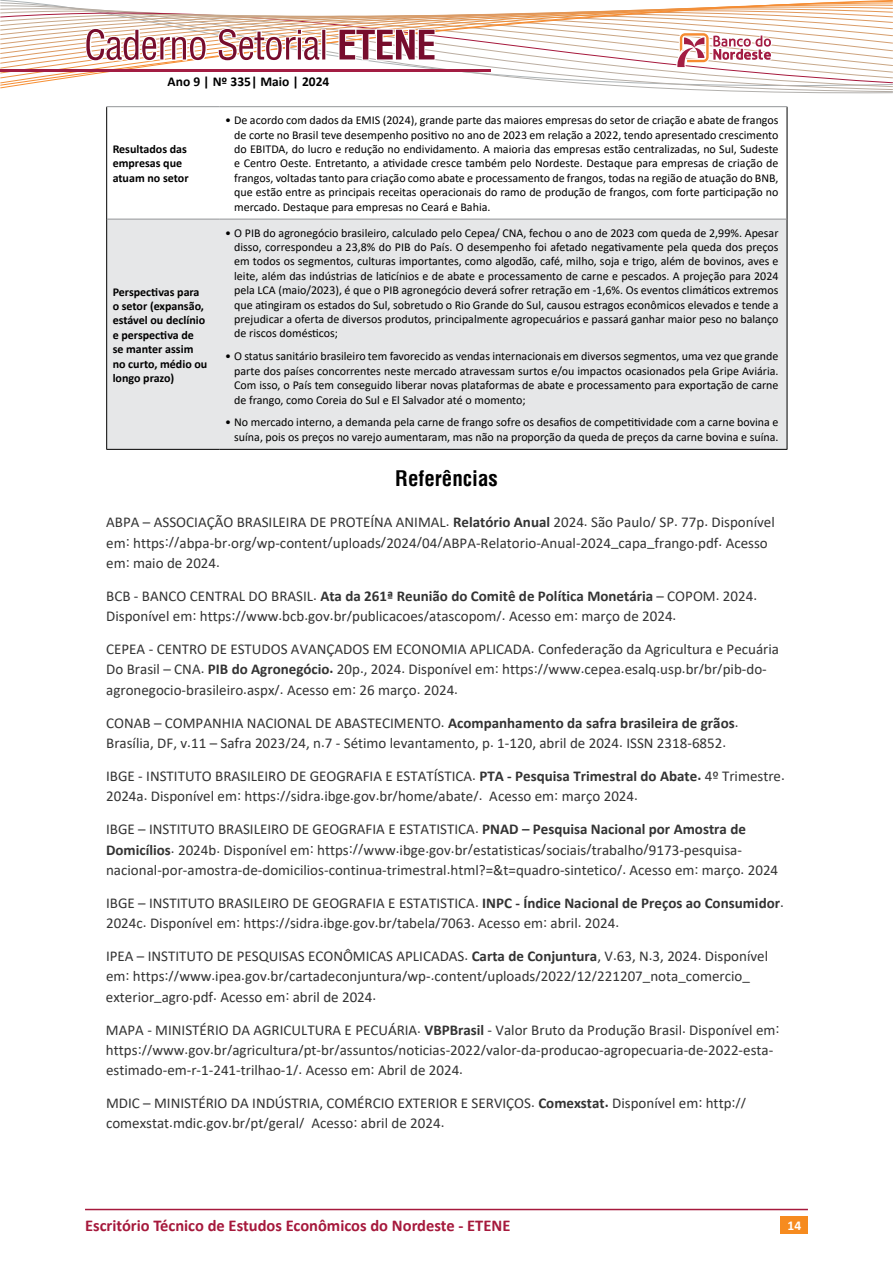
<style>
.page{position:relative;width:893px;height:1263px;background:#fff}
.page>*{position:absolute;margin:0;border:0;box-sizing:border-box;transform-origin:0 0}
.t1{font:700 condensed 21px "Helvetica";color:#000}
.t2{font:700 16.5px "Calibri";color:#a6193c}
.t3{font:15px/20.2px "Calibri";color:#333}
.t4{font:700 13.5px "Calibri";color:#000}
.t5{font:700 13.5px "Calibri";color:#fff}
.t6{font:12px/14.4px "Calibri";color:#000;text-align:justify}
.t7{font:700 12px/14.4px "Calibri";color:#000}
.s1{font-weight:700}
</style>
<div class="page">
<div style="left:781px;top:1216px;width:27px;height:17px;background:#f68b1f"></div>
<hr style="left:85px;top:1209px;width:723px;height:1px;background:#a6193c">
<svg style="left:0;top:0;width:893px;height:107px"></svg>
<hr style="left:0;top:70px;width:490px;height:2px;background:#a31d43">
<svg style="left:107px;top:107px;width:680px;height:112px"></svg>
<div style="left:107px;top:220px;width:680px;height:229px;background:#e6e7e8"></div>
<hr style="left:106px;top:107px;width:1px;height:112px;background:#000">
<hr style="left:787px;top:107px;width:1px;height:112px;background:#000">
<hr style="left:106px;top:219px;width:1px;height:230px;background:#000">
<hr style="left:787px;top:219px;width:1px;height:230px;background:#000">
<hr style="left:106px;top:449px;width:113px;height:1px;background:#000">
<hr style="left:219px;top:449px;width:568px;height:1px;background:#000">
<hr style="left:106px;top:106px;width:113px;height:1px;background:#939598">
<hr style="left:219px;top:106px;width:568px;height:1px;background:#939598">
<hr style="left:107px;top:219px;width:112px;height:1px;background:#939598">
<hr style="left:219px;top:219px;width:568px;height:1px;background:#939598">
<p class="t4" style="left:168px;top:72px;width:163px">Ano 9 | Nº 335| Maio | 2024</p>
<p class="t7" style="left:113px;top:142px;width:77px">Resultados das empresas que atuam no setor</p>
<p class="t6" style="left:234px;top:113px;width:546px;text-indent:-9px">• De acordo com dados da EMIS (2024), grande parte das maiores empresas do setor de criação e abate de frangos de corte no Brasil teve desempenho positivo no ano de 2023 em relação a 2022, tendo apresentado crescimento do EBITDA, do lucro e redução no endividamento. A maioria das empresas estão centralizadas, no Sul, Sudeste e Centro Oeste. Entretanto, a atividade cresce também pelo Nordeste. Destaque para empresas de criação de frangos, voltadas tanto para criação como abate e processamento de frangos, todas na região de atuação do BNB, que estão entre as principais receitas operacionais do ramo de produção de frangos, com forte participação no mercado. Destaque para empresas no Ceará e Bahia.</p>
<p class="t6" style="left:234px;top:225px;width:546px;text-indent:-9px">• O PIB do agronegócio brasileiro, calculado pelo Cepea/ CNA, fechou o ano de 2023 com queda de 2,99%. Apesar disso, correspondeu a 23,8% do PIB do País. O desempenho foi afetado negativamente pela queda dos preços em todos os segmentos, culturas importantes, como algodão, café, milho, soja e trigo, além de bovinos, aves e leite, além das indústrias de laticínios e de abate e processamento de carne e pescados. A projeção para 2024 pela LCA (maio/2023), é que o PIB agronegócio deverá sofrer retração em -1,6%. Os eventos climáticos extremos que atingiram os estados do Sul, sobretudo o Rio Grande do Sul, causou estragos econômicos elevados e tende a prejudicar a oferta de diversos produtos, principalmente agropecuários e passará ganhar maior peso no balanço de riscos domésticos;</p>
<p class="t6" style="left:234px;top:349px;width:546px;text-indent:-9px">• O status sanitário brasileiro tem favorecido as vendas internacionais em diversos segmentos, uma vez que grande parte dos países concorrentes neste mercado atravessam surtos e/ou impactos ocasionados pela Gripe Aviária.<br>Com isso, o País tem conseguido liberar novas plataformas de abate e processamento para exportação de carne de frango, como Coreia do Sul e El Salvador até o momento;</p>
<p class="t6" style="left:225px;top:415px;width:555px;text-align:right">• No mercado interno, a demanda pela carne de frango sofre os desafios de competitividade com a carne bovina e suína, pois os preços no varejo aumentaram, mas não na proporção da queda de preços da carne bovina e suína.</p>
<h1 class="t1" style="left:395px;top:465px;width:104px">Referências</h1>
<p class="t3" style="left:106px;top:512px;width:670px">ABPA – ASSOCIAÇÃO BRASILEIRA DE PROTEÍNA ANIMAL. <span class="s1">Relatório Anual</span> 2024. São Paulo/ SP. 77p. Disponível em: https://abpa-br.org/wp-content/uploads/2024/04/ABPA-Relatorio-Anual-2024_capa_frango.pdf. Acesso em: maio de 2024.</p>
<p class="t3" style="left:106px;top:585px;width:652px">BCB - BANCO CENTRAL DO BRASIL. <span class="s1">Ata da 261ª Reunião do Comitê de Política Monetária</span> – COPOM. 2024.<br>Disponível em: https://www.bcb.gov.br/publicacoes/atascopom/. Acesso em: março de 2024.</p>
<p class="t3" style="left:106px;top:639px;width:674px">CEPEA - CENTRO DE ESTUDOS AVANÇADOS EM ECONOMIA APLICADA. Confederação da Agricultura e Pecuária<br>Do Brasil – CNA. <span class="s1">PIB do Agronegócio.</span> 20p., 2024. Disponível em: https://www.cepea.esalq.usp.br/br/pib-do&shy;agronegocio-brasileiro.aspx/. Acesso em: 26 março. 2024.</p>
<p class="t3" style="left:106px;top:712px;width:634px">CONAB – COMPANHIA NACIONAL DE ABASTECIMENTO. <span class="s1">Acompanhamento da safra brasileira de grãos</span>.<br>Brasília, DF, v.11 – Safra 2023/24, n.7 - Sétimo levantamento, p. 1-120, abril de 2024. ISSN 2318-6852.</p>
<p class="t3" style="left:106px;top:765px;width:680px">IBGE - INSTITUTO BRASILEIRO DE GEOGRAFIA E ESTATÍSTICA. <span class="s1">PTA - Pesquisa Trimestral do Abate.</span> 4º Trimestre.<br>2024a. Disponível em: https://sidra.ibge.gov.br/home/abate/. Acesso em: março 2024.</p>
<p class="t3" style="left:106px;top:819px;width:674px">IBGE – INSTITUTO BRASILEIRO DE GEOGRAFIA E ESTATISTICA. <span class="s1">PNAD – Pesquisa Nacional por Amostra de<br>Domicílios</span>. 2024b. Disponível em: https://www.ibge.gov.br/estatisticas/sociais/trabalho/9173-pesquisa&shy;nacional-por-amostra-de-domicilios-continua-trimestral.html?=&amp;t=quadro-sintetico/. Acesso em: março. 2024</p>
<p class="t3" style="left:106px;top:892px;width:679px">IBGE – INSTITUTO BRASILEIRO DE GEOGRAFIA E ESTATISTICA. <span class="s1">INPC - Índice Nacional de Preços ao Consumidor</span>.<br>2024c. Disponível em: https://sidra.ibge.gov.br/tabela/7063. Acesso em: abril. 2024.</p>
<p class="t3" style="left:106px;top:945px;width:664px">IPEA – INSTITUTO DE PESQUISAS ECONÔMICAS APLICADAS. <span class="s1">Carta de Conjuntura</span>, V.63, N.3, 2024. Disponível em: https://www.ipea.gov.br/cartadeconjuntura/wp-.content/uploads/2022/12/221207_nota_comercio_ exterior_agro.pdf. Acesso em: abril de 2024.</p>
<p class="t3" style="left:106px;top:1019px;width:675px">MAPA - MINISTÉRIO DA AGRICULTURA E PECUÁRIA. <span class="s1">VBPBrasil</span> - Valor Bruto da Produção Brasil. Disponível em: https://www.gov.br/agricultura/pt-br/assuntos/noticias-2022/valor-da-producao-agropecuaria-de-2022-esta&shy;estimado-em-r-1-241-trilhao-1/. Acesso em: Abril de 2024.</p>
<p class="t3" style="left:106px;top:1092px;width:642px">MDIC – MINISTÉRIO DA INDÚSTRIA, COMÉRCIO EXTERIOR E SERVIÇOS. <span class="s1">Comexstat.</span> Disponível em: http:// comexstat.mdic.gov.br/pt/geral/ Acesso: abril de 2024.</p>
<p class="t7" style="left:113px;top:284px;width:96px">Perspectivas para o setor (expansão, estável ou declínio e perspectiva de se manter assim no curto, médio ou longo prazo)</p>
<p class="t2" style="left:85px;top:1213px;width:427px">Escritório Técnico de Estudos Econômicos do Nordeste - ETENE</p>
<p class="t5" style="left:787px;top:1216px;width:15px">14</p>
</div>
